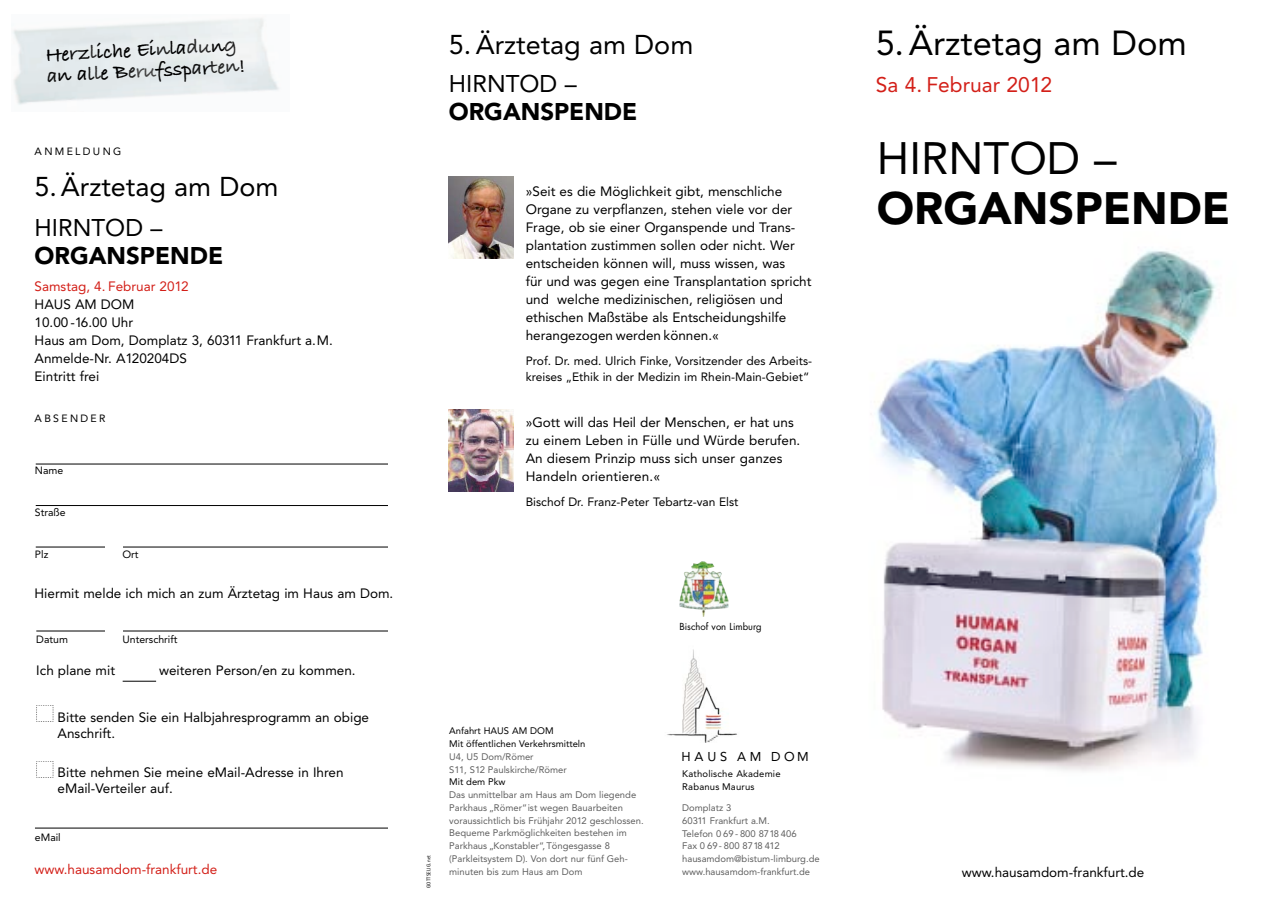
<style>
.page{position:relative;width:1272px;height:902px;background:#fff}
.page>*{position:absolute;margin:0;border:0;box-sizing:border-box;transform-origin:0 0}
.t1{font:900 45px "Avenir";color:#000}
.t2{font:45px "Avenir LT";color:#000}
.t3{font:34.5px "Avenir LT";color:#000}
.t4{font:27px "Avenir LT";color:#000}
.t5{font:900 24px "Avenir";color:#000}
.t6{font:24px "Avenir LT";color:#000}
.t7{font:700 21px/21px "Bradley Hand ITC";color:#000}
.t8{font:21px "Avenir LT";color:#d31f18}
.t9{font:13.5px/18px "Avenir LT";color:#000}
.t10{font:13.5px "Avenir LT";color:#d31f18}
.t11{font:12.75px "Avenir LT";letter-spacing:.295em;color:#000}
.t12{font:12px/16.5px "Avenir LT";color:#000}
.t13{font:10.5px "Avenir LT";color:#000}
.t14{font:10.5px "Avenir LT";letter-spacing:.22em;color:#000}
.t15{font:9.45px/12.8px "Avenir LT";color:#5e5e5e}
.t16{font:9.45px/12.8px "Avenir LT";color:#000}
.t17{font:9.45px/12.8px "Avenir LT";letter-spacing:.02em;color:#000}
.t18{font:9.45px "Futura LT";color:#000}
.t19{font:5.4px "AT Rotis Sans Serif";letter-spacing:.035em;color:#000}
.s1{color:#0d0d0d}
.s2{color:#282828}
.s3{color:#212121}
.s4{color:#121212}
.s5{color:#424242}
</style>
<div class="page">
<img style="left:874px;top:250px;width:345px;height:521px">
<img style="left:679px;top:561px;width:50px;height:55px">
<hr style="left:36px;top:630px;width:357px;height:1px;background:#000">
<svg style="left:37px;top:761px;width:16px;height:15px"></svg>
<svg style="left:37px;top:705px;width:16px;height:15px"></svg>
<hr style="left:36px;top:463px;width:356px;height:1px;background:#000">
<hr style="left:123px;top:680px;width:33px;height:1px;background:#000">
<hr style="left:36px;top:505px;width:356px;height:1px;background:#000">
<hr style="left:36px;top:546px;width:356px;height:1px;background:#000">
<hr style="left:35px;top:827px;width:357px;height:1px;background:#000">
<div style="left:105px;top:616px;width:17px;height:17px;background:#fff"></div>
<div style="left:105px;top:542px;width:17px;height:6px;background:#fff"></div>
<img style="left:667px;top:649px;width:70px;height:94px">
<div style="left:388px;top:458px;width:29px;height:101px;background:#fff"></div>
<div style="left:388px;top:609px;width:29px;height:226px;background:#fff"></div>
<img style="left:449px;top:409px;width:64px;height:82px">
<img style="left:449px;top:177px;width:64px;height:82px">
<h3 class="t7" style="left:45px;top:47px;width:200px;rotate:-3deg">He<span class="s1">r</span>z<span class="s2">l</span>iche Ei<span class="s3">n</span>la<span class="s2">du</span>n<span class="s3">g </span><span class="s4">a</span>n a<span class="s4">l</span><span class="s2">l</span>e B<span class="s3">e</span><span class="s5">ru</span>fssp<span class="s4">a</span>r<span class="s3">t</span><span class="s2">en</span>!</h3>
<p class="t14" style="left:35px;top:147px;width:88px">ANMELDUNG</p>
<h3 class="t4" style="left:35px;top:176px;width:245px">5.Ärztetag am Dom</h3>
<h3 class="t6" style="left:35px;top:217px;width:129px">HIRNTOD –</h3>
<h3 class="t5" style="left:35px;top:246px;width:190px">ORGANSPENDE</h3>
<p class="t10" style="left:35px;top:281px;width:155px">Samstag, 4. Februar 2012</p>
<p class="t9" style="left:35px;top:297px;width:300px">HAUS AM DOM<br>10.00 -16.00 Uhr<br>Haus am Dom, Domplatz 3, 60311 Frankfurt a.M.<br>Anmelde-Nr. A120204DS<br>Eintritt frei</p>
<p class="t14" style="left:35px;top:414px;width:72px">ABSENDER</p>
<p class="t13" style="left:35px;top:466px;width:30px">Name</p>
<p class="t13" style="left:35px;top:508px;width:32px">Straße</p>
<p class="t13" style="left:35px;top:550px;width:15px">Plz</p>
<p class="t13" style="left:122px;top:550px;width:18px">Ort</p>
<p class="t9" style="left:35px;top:585px;width:360px">Hiermit melde ich mich an zum Ärztetag im Haus am Dom.</p>
<h3 class="t4" style="left:449px;top:33px;width:246px">5. Ärztetag am Dom</h3>
<h3 class="t6" style="left:449px;top:73px;width:129px">HIRNTOD –</h3>
<h3 class="t5" style="left:449px;top:102px;width:190px">ORGANSPENDE</h3>
<p class="t9" style="left:526px;top:183px;width:287px">»Seit es die Möglichkeit gibt, menschliche Organe zu verpflanzen, stehen viele vor der Frage, ob sie einer Organspende und Trans - plantation zustimmen sollen oder nicht. Wer entscheiden können will, muss wissen, was<br>für und was gegen eine Transplan tation spricht und welche medizinischen, religiösen und ethischen Maßstäbe als Entschei dungshilfe herangezogen werden können.«</p>
<p class="t12" style="left:526px;top:353px;width:288px">Prof. Dr. med. Ulrich Finke, Vorsitzender des Arbeits&shy;kreises „Ethik in der Medizin im Rhein-Main-Gebiet“</p>
<p class="t9" style="left:526px;top:414px;width:276px">»Gott will das Heil der Menschen, er hat uns zu einem Leben in Fülle und Würde berufen.<br>An diesem Prinzip muss sich unser ganzes Handeln orientieren.«</p>
<p class="t12" style="left:526px;top:495px;width:214px">Bischof Dr. Franz-Peter Tebartz-van Elst</p>
<p class="t18" style="left:679px;top:621px;width:84px">Bischof von Limburg</p>
<h2 class="t3" style="left:876px;top:29px;width:312px">5.Ärztetag am Dom</h2>
<h3 class="t8" style="left:876px;top:76px;width:178px">Sa 4. Februar 2012</h3>
<h1 class="t2" style="left:876px;top:140px;width:241px">HIRNTOD –</h1>
<h1 class="t1" style="left:876px;top:190px;width:355px">ORGANSPENDE</h1>
<p class="t13" style="left:36px;top:634px;width:33px">Datum</p>
<p class="t13" style="left:122px;top:634px;width:57px">Unterschrift</p>
<p class="t9" style="left:36px;top:662px;width:80px">Ich plane mit</p>
<p class="t9" style="left:159px;top:662px;width:198px">weiteren Person/en zu kommen.</p>
<p class="t9" style="left:58px;top:709px;width:313px;line-height:16.5px">Bitte senden Sie ein Halbjahresprogramm an obige<br>Anschrift.</p>
<p class="t16" style="left:449px;top:725px;width:138px">Anfahrt HAUS AM DOM<br>Mit öffentlichen Verkehrsmitteln</p>
<p class="t15" style="left:449px;top:750px;width:119px">U4, U5 Dom/Römer<br>S11, S12 Paulskirche/Römer</p>
<p class="t16" style="left:449px;top:776px;width:58px">Mit dem Pkw</p>
<p class="t15" style="left:449px;top:789px;width:196px">Das unmittelbar am Haus am Dom liegende Parkhaus „Römer“ist wegen Bauarbeiten voraussichtlich bis Frühjahr 2012 geschlossen.<br>Bequeme Parkmöglichkeiten bestehen im Parkhaus „Konstabler“,Töngesgasse 8<br>(Park leitsystem D). Von dort nur fünf Geh - minuten bis zum Haus am Dom</p>
<p class="t11" style="left:681px;top:751px;width:129px">HAUS AM DOM</p>
<p class="t9" style="left:58px;top:764px;width:287px;line-height:16.5px">Bitte nehmen Sie meine eMail-Adresse in Ihren eMail-Verteiler auf.</p>
<p class="t17" style="left:682px;top:767px;width:100px">Katholische Akademie<br>Rabanus Maurus</p>
<p class="t15" style="left:682px;top:802px;width:139px">Domplatz 3<br>60311 Frankfurt a.M.<br>Telefon 0 69 - 800 8718 406<br>Fax 0 69 - 800 8718 412 hausamdom@bistum-limburg.de www.hausamdom-frankfurt.de</p>
<p class="t13" style="left:35px;top:833px;width:27px">eMail</p>
<p class="t19" style="left:426px;top:887px;width:34px;rotate:-90deg">GOTTSELIG.net</p>
<p class="t10" style="left:35px;top:863px;width:184px">www.hausamdom-frankfurt.de</p>
<p class="t9" style="left:961px;top:863px;width:184px">www.hausamdom-frankfurt.de</p>
</div>
